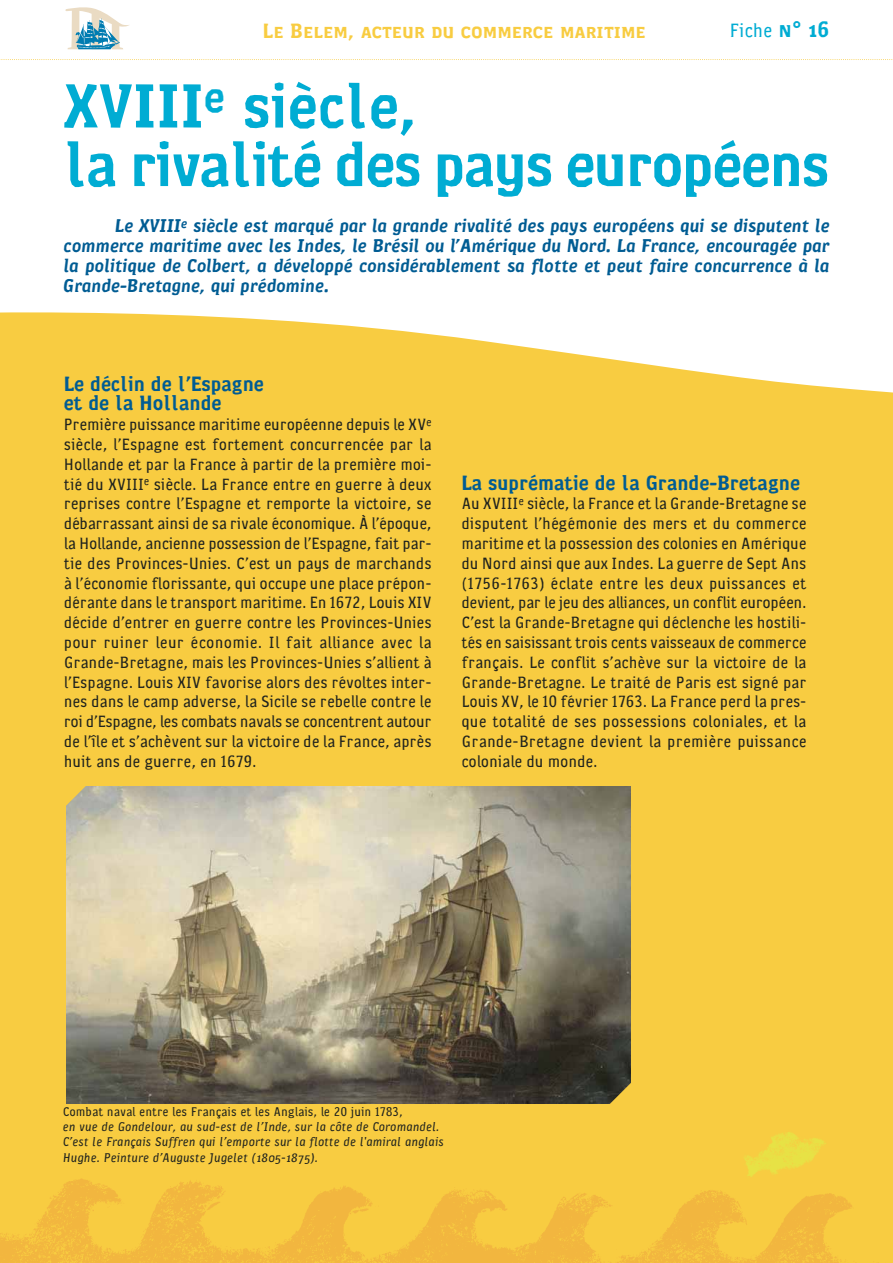
<style>
.page{position:relative;width:893px;height:1263px;background:#fff}
.page>*{position:absolute;margin:0;border:0;box-sizing:border-box;transform-origin:0 0}
.t1{font:700 63px/58.5px "Cornwall";letter-spacing:-.02em;color:#00acd3}
.t2{font:700 21px/19.8px "Cornwall";color:#005c93}
.t3{font:21px "Cornwall Bold Caps";color:#f8cc41}
.t4{font:300 19.5px "Cornwall";color:#00acd3}
.t5{font:italic 700 18.75px/19.8px "Cornwall";color:#005c93;text-align:justify}
.t6{font:300 16.5px/19.8px "Cornwall";letter-spacing:-.005em;color:#20231e;text-align:justify}
.t7{font:italic 300 12.75px/15.3px "Cornwall";color:#20231e}
.t8{font:300 12.75px "Cornwall";color:#20231e}
.s1{font-family:"Cornwall Bold Caps";font-weight:400;font-size:22.5px}
</style>
<div class="page">
<div style="left:0;top:252px;width:893px;height:1011px;background:#f8cc41"></div>
<svg style="left:0;top:252px;width:893px;height:141px;fill:#fff"></svg>
<svg style="left:65px;top:7px;width:64px;height:42px"></svg>
<img style="left:0;top:1178px;width:852px;height:85px">
<svg style="left:0;top:59px;width:893px;height:1px"></svg>
<img style="left:66px;top:786px;width:564px;height:317px">
<svg style="left:606px;top:1080px;width:25px;height:24px"></svg>
<svg style="left:66px;top:786px;width:22px;height:27px"></svg>
<img style="left:719px;top:1132px;width:129px;height:70px">
<p class="t3" style="left:263px;top:19px;width:385px">Le Belem, acteur du commerce maritime</p>
<p class="t4" style="left:729px;top:24px;width:101px">Fiche <span class="s1">n° 16</span></p>
<h1 class="t1" style="left:64px;top:81px;width:767px">XVIII<sup>e</sup> siècle,<br>la rivalité des pays européens</h1>
<p class="t5" style="left:63px;top:218px;width:767px;text-indent:52px">Le XVIII<sup>e</sup> siècle est marqué par la grande rivalité des pays européens qui se disputent le commerce maritime avec les Indes, le Brésil ou l’Amérique du Nord. La France, encouragée par la politique de Colbert, a développé considérablement sa flotte et peut faire concurrence à la Grande-Bretagne, qui prédomine.</p>
<p class="t2" style="left:64px;top:375px;width:202px">Le déclin de l’Espagne et de la Hollande</p>
<p class="t6" style="left:64px;top:416px;width:369px">Première puissance maritime européenne depuis le XV<sup>e </sup>siècle, l’Espagne est fortement concurrencée par la Hollande et par la France à partir de la première moi&shy;tié du XVIII<sup>e</sup> siècle. La France entre en guerre à deux reprises contre l’Espagne et remporte la victoire, se débarrassant ainsi de sa rivale économique. À l’époque, la Hollande, ancienne possession de l’Espagne, fait par&shy;tie des Provinces-Unies. C’est un pays de marchands à l’économie florissante, qui occupe une place prépon&shy;dérante dans le transport maritime. En 1672, Louis XIV décide d’entrer en guerre contre les Provinces-Unies pour ruiner leur économie. Il fait alliance avec la Grande-Bretagne, mais les Provinces-Unies s’allient à l’Espagne. Louis XIV favorise alors des révoltes inter&shy;nes dans le camp adverse, la Sicile se rebelle contre le roi d’Espagne, les combats navals se concentrent autour de l’île et s’achèvent sur la victoire de la France, après huit ans de guerre, en 1679.</p>
<p class="t2" style="left:461px;top:474px;width:340px">La suprématie de la Grande-Bretagne</p>
<p class="t6" style="left:461px;top:495px;width:347px">Au XVIII<sup>e</sup> siècle, la France et la Grande-Bretagne se disputent l’hégémonie des mers et du commerce maritime et la possession des colonies en Amérique du Nord ainsi que aux Indes. La guerre de Sept Ans (1756-1763) éclate entre les deux puissances et devient, par le jeu des alliances, un conflit européen.<br>C’est la Grande-Bretagne qui déclenche les hostili&shy;tés en saisissant trois cents vaisseaux de commerce français. Le conflit s’achève sur la victoire de la Grande-Bretagne. Le traité de Paris est signé par Louis XV, le 10 février 1763. La France perd la pres&shy;que totalité de ses possessions coloniales, et la Grande-Bretagne devient la première puissance coloniale du monde.</p>
<p class="t8" style="left:63px;top:1107px;width:341px">Combat naval entre les Français et les Anglais, le 20 juin 1783,</p>
<p class="t7" style="left:63px;top:1120px;width:383px">en vue de Gondelour, au sud-est de l’Inde, sur la côte de Coromandel.<br>C’est le Français Suffren qui l’emporte sur la flotte de l'amiral anglais<br>Hughe. Peinture d’Auguste Jugelet (1805-1875).</p>
</div>
